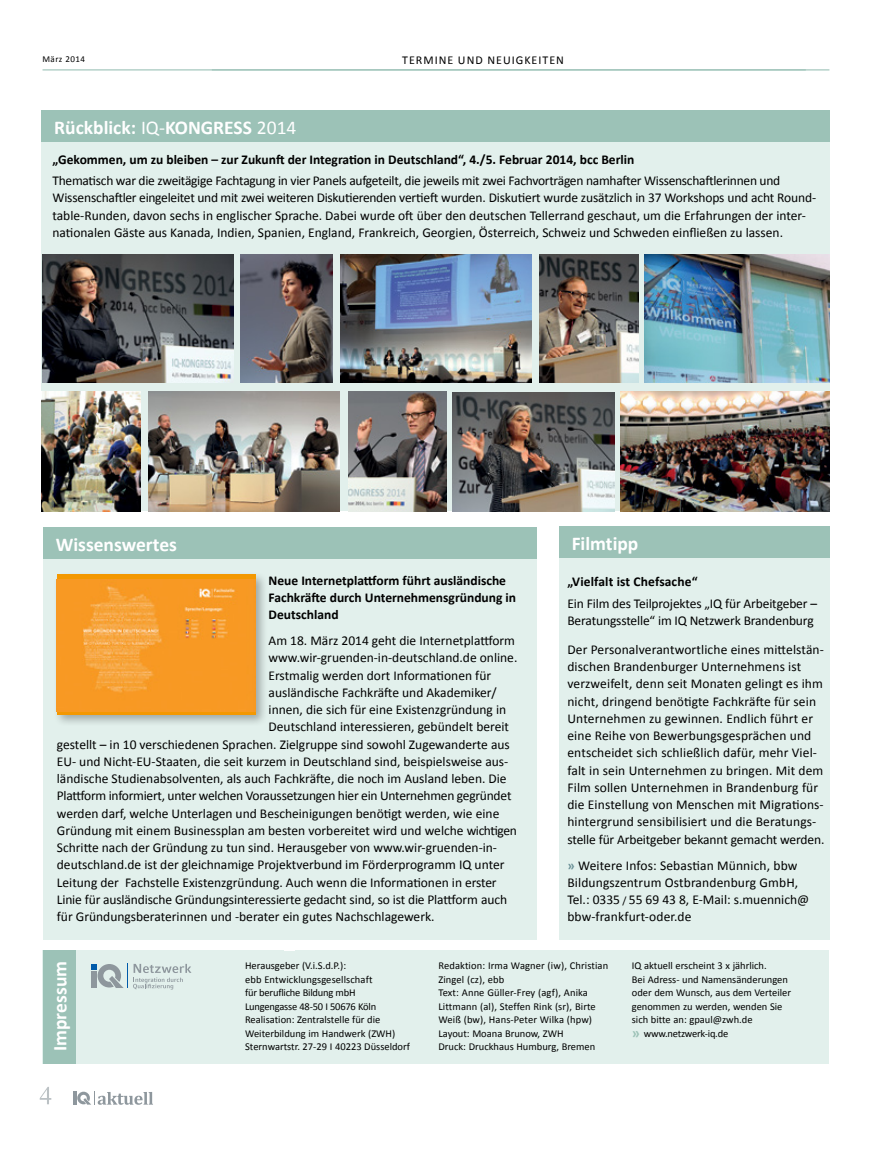
<style>
.page{position:relative;width:872px;height:1149px;background:#fff}
.page>*{position:absolute;margin:0;border:0;box-sizing:border-box;transform-origin:0 0}
.t1{font:700 19.5px "Calibri";color:#fff}
.t2{font:13.5px/17.2px "Calibri";color:#000}
.t3{font:700 13.5px/17.2px "Calibri";color:#000}
.t4{font:13.5px "Calibri";letter-spacing:-.02em;color:#000}
.t5{font:12px "Calibri";letter-spacing:.085em;color:#000}
.t6{font:10.5px/13.5px "Calibri";color:#000}
.t7{font:9px "Calibri";letter-spacing:.045em;color:#000}
.s1{font-weight:400}
.s2{font-weight:700;color:#6a9096}
.s3{font-size:10.5px}
.s4{font-weight:700;font-size:15px;color:#9cc2b7}
</style>
<div class="page">
<div style="left:43px;top:950px;width:786px;height:113px;background:#e2f0ec"></div>
<svg style="left:91px;top:963px;width:100px;height:26px"></svg>
<hr style="left:43px;top:69px;width:786px;height:1px;background:#9cc2b7">
<svg style="left:40px;top:1086px;width:11px;height:17px"></svg>
<svg style="left:74px;top:1091px;width:79px;height:13px"></svg>
<div style="left:43px;top:950px;width:32px;height:113px;background:#9cc2b7"></div>
<div style="left:559px;top:526px;width:270px;height:32px;background:#9cc2b7"></div>
<div style="left:559px;top:558px;width:270px;height:381px;background:#e2f0ec"></div>
<div style="left:43px;top:527px;width:493px;height:32px;background:#9cc2b7"></div>
<div style="left:43px;top:559px;width:493px;height:380px;background:#e2f0ec"></div>
<div style="left:41px;top:110px;width:788px;height:32px;background:#9cc2b7"></div>
<div style="left:41px;top:142px;width:788px;height:369px;background:#e2f0ec"></div>
<div style="left:53px;top:570px;width:216px;height:157px;background:#000;opacity:.3"></div>
<div style="left:57px;top:574px;width:199px;height:140px;background:linear-gradient(to right,#f39801,#f39801)"></div>
<img style="left:57px;top:579px;width:199px;height:132px">
<img style="left:240px;top:255px;width:93px;height:127px">
<img style="left:539px;top:255px;width:99px;height:127px">
<img style="left:645px;top:255px;width:184px;height:127px">
<img style="left:148px;top:391px;width:192px;height:120px">
<img style="left:620px;top:391px;width:209px;height:120px">
<img style="left:42px;top:391px;width:98px;height:120px">
<img style="left:348px;top:391px;width:98px;height:120px">
<img style="left:452px;top:392px;width:162px;height:119px">
<img style="left:42px;top:255px;width:191px;height:127px">
<img style="left:340px;top:255px;width:191px;height:127px">
<p class="t7" style="left:43px;top:53px;width:44px">März 2014</p>
<p class="t5" style="left:402px;top:53px;width:30px">Termine</p>
<p class="t5" style="left:458px;top:53px;width:61px">und Neuigkeiten</p>
<h1 class="t1" style="left:54px;top:115px;width:244px">Rückblick: <span class="s1">IQ-</span>KONGRESS <span class="s1">2014</span></h1>
<p class="t3" style="left:52px;top:150px;width:583px">„Gekommen, um zu bleiben – zur Zukunft der Integration in Deutschland“, 4./5. Februar 2014, bcc Berlin</p>
<p class="t2" style="left:52px;top:172px;width:765px">Thematisch war die zweitägige Fachtagung in vier Panels aufgeteilt, die jeweils mit zwei Fachvorträgen namhafter Wissenschaftlerinnen und Wissenschaftler eingeleitet und mit zwei weiteren Diskutierenden vertieft wurden. Diskutiert wurde zusätzlich in 37 Workshops und acht Round&shy;table-Runden, davon sechs in englischer Sprache. Dabei wurde oft über den deutschen Tellerrand geschaut, um die Erfahrungen der inter&shy;nationalen Gäste aus Kanada, Indien, Spanien, England, Frankreich, Georgien, Österreich, Schweiz und Schweden einfließen zu lassen.</p>
<h1 class="t1" style="left:56px;top:531px;width:123px">Wissenswertes</h1>
<p class="t3" style="left:268px;top:571px;width:249px">Neue Internetplattform führt ausländische<br>Fachkräfte durch Unternehmensgründung in<br>Deutschland</p>
<p class="t2" style="left:268px;top:631px;width:248px">Am 18. März 2014 geht die Internetplattform</p>
<p class="t2" style="left:268px;top:649px;width:250px">www.wir-gruenden-in-deutschland.de online.</p>
<p class="t2" style="left:268px;top:666px;width:224px">Erstmalig werden dort Informationen für</p>
<p class="t2" style="left:268px;top:683px;width:230px">ausländische Fachkräfte und Akademiker/</p>
<p class="t2" style="left:268px;top:700px;width:239px">innen, die sich für eine Existenzgründung in</p>
<p class="t2" style="left:268px;top:718px;width:242px">Deutschland interessieren, gebündelt bereit</p>
<p class="t2" style="left:57px;top:735px;width:454px">gestellt – in 10 verschiedenen Sprachen. Zielgruppe sind sowohl Zugewanderte aus</p>
<p class="t2" style="left:57px;top:752px;width:453px">EU- und Nicht-EU-Staaten, die seit kurzem in Deutschland sind, beispielsweise aus-</p>
<p class="t2" style="left:57px;top:769px;width:451px">ländische Studienabsolventen, als auch Fachkräfte, die noch im Ausland leben. Die</p>
<p class="t4" style="left:57px;top:787px;width:456px">Plattform informiert, unter welchen Voraussetzungen hier ein U nternehmen gegründet</p>
<p class="t2" style="left:57px;top:804px;width:444px">werden darf, welche U nterlagen und Bescheinigungen benötigt werden, wie eine</p>
<p class="t2" style="left:57px;top:821px;width:461px">Gründung mit einem Businessplan am besten vorbereitet wird und welche wichtigen</p>
<p class="t2" style="left:57px;top:838px;width:442px">Schritte nach der Gründung zu tun sind. Herausgeber von www.wir-gruenden-in-</p>
<p class="t2" style="left:57px;top:856px;width:449px">deutschland.de ist der gleichnamige Projektverbund im Förderprogramm IQ unter</p>
<p class="t2" style="left:57px;top:873px;width:441px">Leitung der Fachstelle Existenzgründung. Auch wenn die Informationen in erster</p>
<p class="t2" style="left:57px;top:890px;width:452px">Linie für ausländische Gründungsinteressierte gedacht sind, so ist die Plattform auch</p>
<p class="t2" style="left:57px;top:907px;width:379px">für Gründungsberaterinnen und -berater ein gutes Nachschlagewerk.</p>
<h1 class="t1" style="left:571px;top:531px;width:68px">Filmtipp</h1>
<p class="t3" style="left:567px;top:572px;width:132px">„Vielfalt ist Chefsache“</p>
<p class="t2" style="left:567px;top:594px;width:251px">Ein Film des Teilprojektes „IQ für Arbeitgeber –<br>Beratungsstelle“ im IQ Netzwerk Brandenburg</p>
<p class="t2" style="left:567px;top:640px;width:258px">Der Personalverantwortliche eines mittelstän&shy;dischen Brandenburger Unternehmens ist verzweifelt, denn seit Monaten gelingt es ihm nicht, dringend benötigte Fachkräfte für sein Unternehmen zu gewinnen. Endlich führt er eine Reihe von Bewerbungsgesprächen und entscheidet sich schließlich dafür, mehr Viel&shy;falt in sein Unternehmen zu bringen. Mit dem Film sollen Unternehmen in Brandenburg für die Einstellung von Menschen mit Migrations&shy;hintergrund sensibilisiert und die Beratungs&shy;stelle für Arbeitgeber bekannt gemacht werden.</p>
<p class="t2" style="left:567px;top:856px;width:243px"><span class="s2">»</span> Weitere Infos: Sebastian Münnich, bbw Bildungszentrum Ostbrandenburg GmbH, Tel.: 0335 <span class="s3">/</span> 55 69 43 8, E-Mail: s.muennich@ bbw-frankfurt-oder.de</p>
<h1 class="t1" style="left:48px;top:1050px;width:91px;rotate:-90deg">Impressum</h1>
<p class="t6" style="left:245px;top:958px;width:166px">Herausgeber (V.i.S.d.P.):<br>ebb Entwicklungsgesellschaft<br>für berufliche Bildung mbH<br>Lungengasse 48-50 I 50676 Köln<br>Realisation: Zentralstelle für die<br>Weiterbildung im Handwerk (ZWH)<br>Sternwartstr. 27-29 I 40223 Düsseldorf</p>
<p class="t6" style="left:438px;top:958px;width:171px">Redaktion: Irma Wagner (iw), Christian<br>Zingel (cz), ebb<br>Text: Anne Güller-Frey (agf), Anika<br>Littmann (al), Steffen Rink (sr), Birte<br>Weiß (bw), Hans-Peter Wilka (hpw)<br>Layout: Moana Brunow, ZWH<br>Druck: Druckhaus Humburg, Bremen</p>
<p class="t6" style="left:632px;top:958px;width:161px">IQ aktuell erscheint 3 x jährlich.<br>Bei Adress- und Namensänderungen oder dem Wunsch, aus dem Verteiler genommen zu werden, wenden Sie sich bitte an: gpaul@zwh.de<br><span class="s4">»</span> www.netzwerk-iq.de</p>
</div>
